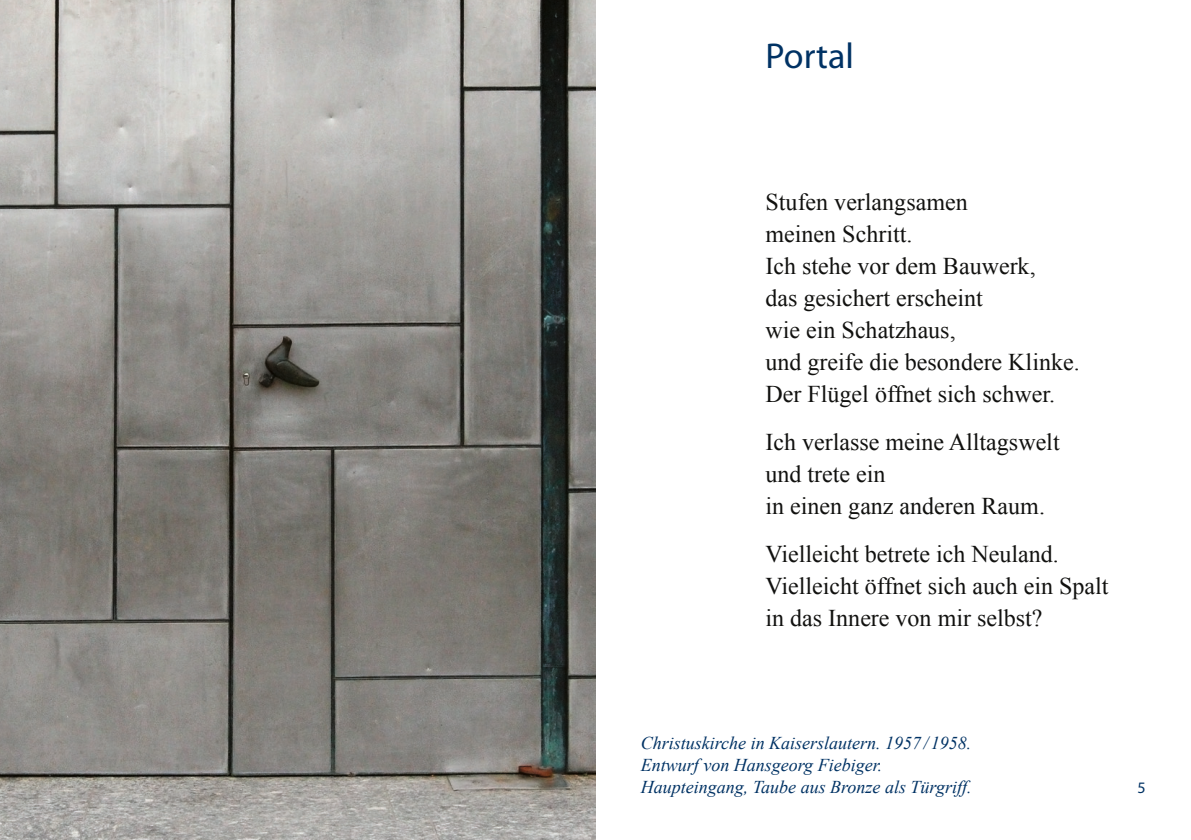
<style>
.page{position:relative;width:1191px;height:840px;background:#fff}
.page>*{position:absolute;margin:0;border:0;box-sizing:border-box;transform-origin:0 0}
.t1{font:36px "Myriad Pro";color:#003264}
.t2{font:24px/32px "Times New Roman";color:#11110f}
.t3{font:italic 18px/22px "Times New Roman";color:#003264}
.t4{font:16px "Myriad Pro";color:#003264}
</style>
<div class="page">
<img style="left:0;top:0;width:595px;height:839px">
<h1 class="t1" style="left:765px;top:34px;width:90px">Portal</h1>
<p class="t2" style="left:765px;top:185px;width:315px">Stufen verlangsamen<br>meinen Schritt.<br>Ich stehe vor dem Bauwerk,<br>das gesichert erscheint<br>wie ein Schatzhaus,<br>und greife die besondere Klinke.<br>Der Flügel öffnet sich schwer.</p>
<p class="t2" style="left:765px;top:425px;width:295px">Ich verlasse meine Alltagswelt und trete ein<br>in einen ganz anderen Raum.</p>
<p class="t2" style="left:765px;top:537px;width:344px">Vielleicht betrete ich Neuland.<br>Vielleicht öffnet sich auch ein Spalt in das Innere von mir selbst?</p>
<p class="t3" style="left:641px;top:731px;width:332px">Christuskirche in Kaiserslautern. 1957/ 1958.<br>Entwurf von Hansgeorg Fiebiger.<br>Haupteingang, Taube aus Bronze als Türgriff.</p>
<p class="t4" style="left:1137px;top:777px;width:10px">5</p>
</div>
